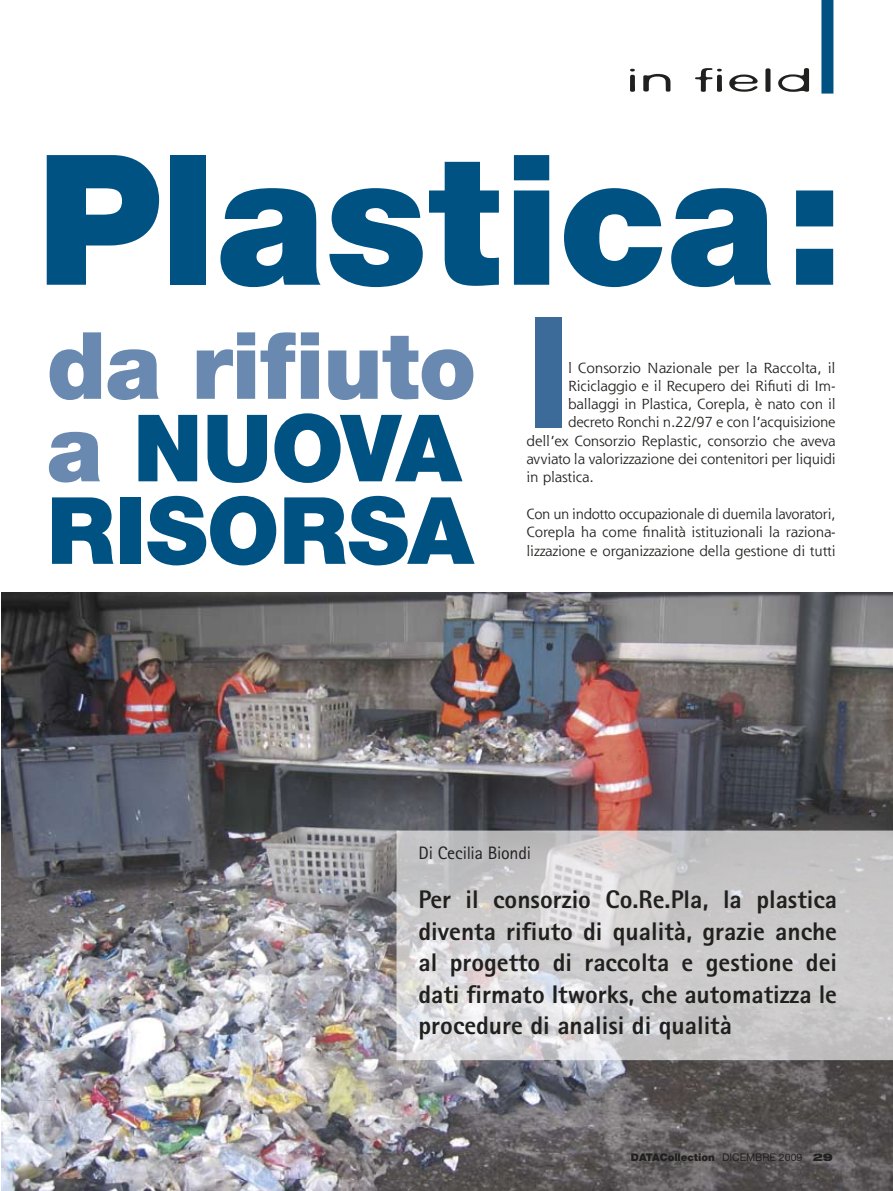
<style>
.page{position:relative;width:893px;height:1191px;background:#fff}
.page>*{position:absolute;margin:0;border:0;box-sizing:border-box;transform-origin:0 0}
.t1{font:900 181.5px "Helvetica Neue";color:#005283}
.t2{font:800 condensed 154.8px "Helvetica Neue";color:#3d6b99}
.t3{font:900 93px/82.5px "Helvetica Neue";letter-spacing:-.005em;color:#005283}
.t4{font:33px "Rebound Demi";color:#20201e;scale:1.7 1}
.t5{font:800 25.5px/31.5px "Rotis Sans Serif";color:#20201e;text-align:justify}
.t6{font:18px "Rotis Sans Serif";letter-spacing:-.01em;color:#20201e}
.t7{font:14.25px/18.3px "Shannon Std";letter-spacing:-.01em;color:#20201e;text-align:justify}
.t8{font:14.25px "Shannon Std";letter-spacing:-.01em;color:#20201e;scale:1.05 1}
.t9{font:14.25px "Shannon Std";letter-spacing:-.01em;color:#20201e;scale:1.06 1}
.t10{font:14.25px "Shannon Std";letter-spacing:-.01em;color:#20201e;scale:1.04 1}
.t11{font:14.25px "Shannon Std";letter-spacing:-.01em;color:#20201e;scale:1.08 1}
.t12{font:900 10.5px "Helvetica Neue LT Std";color:#20201e}
.s1{color:#6989b1}
.s2{font-family:"Helvetica Neue";font-weight:400}
.s3{font-family:"Helvetica Neue";font-stretch:expanded}
</style>
<div class="page">
<div style="left:821px;top:0;width:12px;height:94px;background:#005283"></div>
<img style="left:2px;top:592px;width:891px;height:599px">
<svg style="left:396px;top:830px;width:497px;height:230px;background:#cdcbcd"></svg>
<p class="t4" style="left:625px;top:59px;width:112px">in field</p>
<h1 class="t1" style="left:37px;top:112px;width:809px">PLASTICA:</h1>
<h3 class="t3" style="left:47px;top:324px;width:431px"><span class="s1">DA RIFIUTO<br>A</span> NUOVA<br>RISORSA</h3>
<h2 class="t2" style="left:526px;top:276px;width:45px">I</h2>
<p class="t11" style="left:568px;top:358px;width:249px">l Consorzio Nazionale per la Raccolta, il</p>
<p class="t8" style="left:568px;top:377px;width:256px">Riciclaggio e il Recupero dei Rifiuti di Im-</p>
<p class="t8" style="left:568px;top:395px;width:256px">ballaggi in Plastica, Corepla, è nato con il</p>
<p class="t10" style="left:568px;top:413px;width:259px">decreto Ronchi n.22/97 e con l’acquisizione</p>
<p class="t9" style="left:526px;top:431px;width:293px">dell’ex Consorzio Replastic, consorzio che aveva</p>
<p class="t8" style="left:526px;top:450px;width:296px">avviato la valorizzazione dei contenitori per liquidi</p>
<p class="t8" style="left:526px;top:468px;width:66px">in plastica.</p>
<p class="t7" style="left:526px;top:504px;width:311px">Con un indotto occupazionale di duemila lavoratori, Corepla ha come finalità istituzionali la raziona&shy;lizzazione e organizzazione della gestione di tutti</p>
<p class="t6" style="left:418px;top:842px;width:114px">Di Cecilia Biondi</p>
<p class="t5" style="left:418px;top:883px;width:420px">Per il consorzio Co.Re.Pla, la plastica diventa rifiuto di qualità, grazie anche al progetto di raccolta e gestione dei dati firmato Itworks, che automatizza le procedure di analisi di qualità</p>
<p class="t12" style="left:631px;top:1151px;width:204px">DATACollection <span class="s2">DICEMBRE 2009</span> <span class="s3">29</span></p>
</div>
